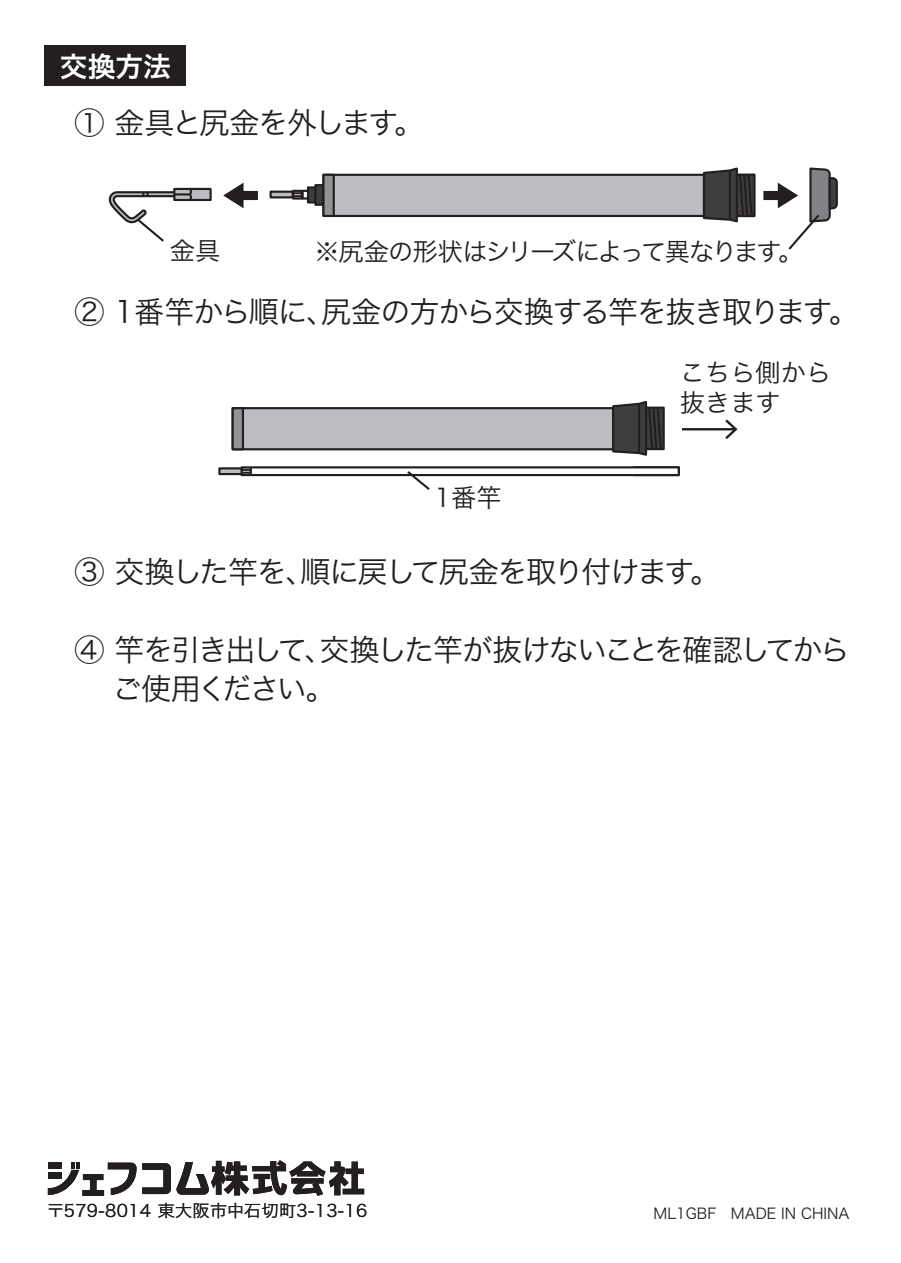
<style>
.page{position:relative;width:901px;height:1263px;background:#fff}
.page>*{position:absolute;margin:0;border:0;box-sizing:border-box;transform-origin:0 0}
.t1{font:30px/39px "Hira Kaku Pro W3";letter-spacing:-.07em;color:#231f20}
.t2{font:30px "Hira Kaku Pro W3";letter-spacing:-.045em;color:#231f20}
.t3{font:27.6px "Hira Kaku Pro W6";color:#fff}
.t4{font:25.2px "Hira Kaku Pro W3";letter-spacing:-.09em;color:#231f20}
.t5{font:25.2px/30px "Hira Kaku Pro W3";color:#231f20}
.t6{font:25.2px "Hira Kaku Pro W3";letter-spacing:-.025em;color:#231f20}
.t7{font:17.1px "Hira Kaku Pro W3";letter-spacing:.025em;color:#231f20}
.t8{font:15px "Hira Kaku Pro W3";color:#231f20}
</style>
<div class="page">
<div style="left:45px;top:45px;width:141px;height:40px;background:#231f20"></div>
<svg style="left:223px;top:183px;width:35px;height:25px"></svg>
<div style="left:735px;top:174px;width:20px;height:43px;background:#231f20;border:2px solid #231f20"></div>
<svg style="left:662px;top:407px;width:2px;height:43px"></svg>
<div style="left:173px;top:188px;width:38px;height:13px;background:#bcbdc0;border:2px solid #231f20"></div>
<div style="left:307px;top:186px;width:9px;height:17px;background:#3e3e3f;border:2px solid #231f20"></div>
<div style="left:314px;top:184px;width:10px;height:22px;background:#3e3e3f;border:2px solid #231f20"></div>
<div style="left:322px;top:174px;width:382px;height:43px;background:#bcbdc0;border:2px solid #231f20"></div>
<svg style="left:701px;top:167px;width:52px;height:56px"></svg>
<svg style="left:292px;top:190px;width:17px;height:10px"></svg>
<hr style="left:728px;top:170px;width:2px;height:50px;background:#231f20">
<hr style="left:174px;top:193px;width:16px;height:3px;background:#231f20">
<svg style="left:187px;top:187px;width:5px;height:15px"></svg>
<div style="left:322px;top:174px;width:13px;height:43px;background:#919396;border:2px solid #231f20"></div>
<svg style="left:269px;top:191px;width:24px;height:7px"></svg>
<svg style="left:293px;top:191px;width:10px;height:7px"></svg>
<div style="left:231px;top:407px;width:383px;height:43px;background:#bcbdc0;border:2px solid #231f20"></div>
<svg style="left:610px;top:401px;width:52px;height:55px;background:#545354"></svg>
<div style="left:240px;top:466px;width:439px;height:10px;background:#fff;border:2px solid #231f20"></div>
<hr style="left:637px;top:404px;width:3px;height:49px;background:#231f20">
<div style="left:231px;top:407px;width:13px;height:43px;background:#919396;border:2px solid #231f20"></div>
<svg style="left:218px;top:467px;width:23px;height:8px"></svg>
<svg style="left:241px;top:467px;width:11px;height:8px"></svg>
<svg style="left:405px;top:471px;width:27px;height:19px"></svg>
<svg style="left:108px;top:190px;width:70px;height:52px"></svg>
<svg style="left:763px;top:167px;width:75px;height:83px"></svg>
<svg style="left:48px;top:1162px;width:88px;height:34px"></svg>
<svg style="left:142px;top:1160px;width:222px;height:36px"></svg>
<hr style="left:681px;top:428px;width:53px;height:2px;background:#231f20">
<svg style="left:725px;top:419px;width:12px;height:20px"></svg>
<p class="t3" style="left:60px;top:42px;width:112px">交換方法</p>
<p class="t1" style="left:75px;top:101px;width:351px">① 金具と尻金を外します。</p>
<p class="t6" style="left:170px;top:228px;width:52px">金具</p>
<p class="t4" style="left:314px;top:230px;width:490px">※尻金の形状はシリーズによって異なります。</p>
<p class="t2" style="left:74px;top:285px;width:785px">② 1番竿から順に、尻金の方から交換する竿を抜き取ります。</p>
<p class="t6" style="left:434px;top:475px;width:68px">1番竿</p>
<p class="t5" style="left:679px;top:355px;width:153px">こちら側から抜きます</p>
<p class="t1" style="left:74px;top:550px;width:647px">③ 交換した竿を、順に戻して尻金を取り付けます。</p>
<p class="t1" style="left:74px;top:628px;width:776px">④ 竿を引き出して、交換した竿が抜けないことを確認してから　 ご使用ください。</p>
<p class="t7" style="left:47px;top:1196px;width:321px">〒579-8014 東大阪市中石切町3-13-16</p>
<p class="t8" style="left:653px;top:1199px;width:197px">ML1GBF　MADE IN CHINA</p>
</div>
